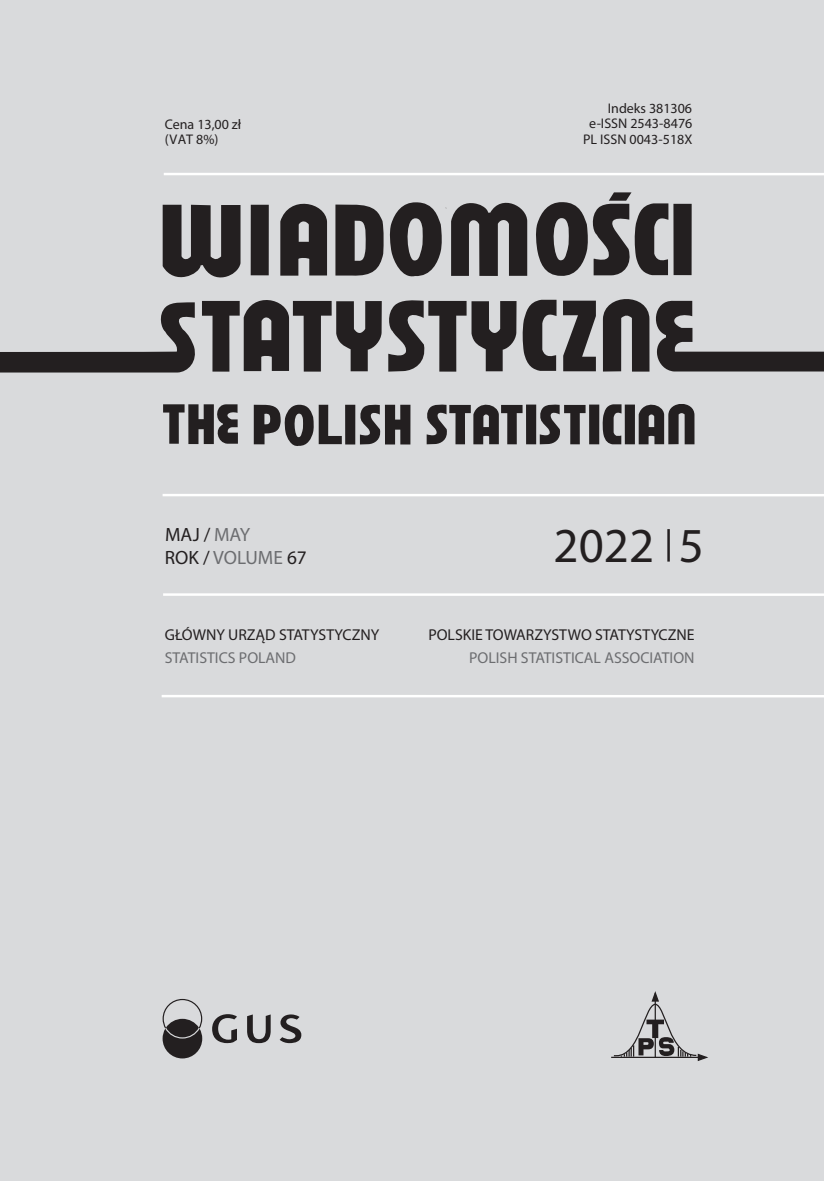
<style>
.page{position:relative;width:824px;height:1181px;background:#fff}
.page>*{position:absolute;margin:0;border:0;box-sizing:border-box;transform-origin:0 0}
.t1{font:49px "Myriad Pro";color:#231f20}
.t2{font:19.25px/23.6px "Myriad Pro";color:#231f20}
.t3{font:15.75px/22.8px "Myriad Pro";color:#231f20}
.t4{font:14px/15.8px "Myriad Pro";color:#231f20}
.s1{color:#6c6d70}
</style>
<div class="page">
<div style="left:0;top:0;width:823px;height:1181px;background:#d9dadc"></div>
<svg style="left:163px;top:404px;width:75px;height:40px"></svg>
<svg style="left:0;top:192px;width:823px;height:180px"></svg>
<div style="left:589px;top:404px;width:10px;height:40px;background:#231f20"></div>
<div style="left:624px;top:404px;width:11px;height:40px;background:#231f20"></div>
<div style="left:526px;top:404px;width:10px;height:40px;background:#231f20"></div>
<svg style="left:539px;top:404px;width:46px;height:40px"></svg>
<svg style="left:426px;top:404px;width:96px;height:40px"></svg>
<svg style="left:602px;top:404px;width:19px;height:40px"></svg>
<svg style="left:638px;top:404px;width:56px;height:40px"></svg>
<hr style="left:164px;top:173px;width:659px;height:2px;background:#fff">
<hr style="left:163px;top:593px;width:660px;height:3px;background:#fff">
<hr style="left:162px;top:494px;width:661px;height:2px;background:#fff">
<hr style="left:611px;top:1056px;width:92px;height:2px;background:#231f20">
<svg style="left:612px;top:991px;width:96px;height:70px"></svg>
<svg style="left:162px;top:999px;width:40px;height:59px"></svg>
<svg style="left:212px;top:1014px;width:89px;height:29px"></svg>
<div style="left:345px;top:405px;width:10px;height:39px;background:#231f20"></div>
<svg style="left:359px;top:404px;width:51px;height:40px"></svg>
<svg style="left:254px;top:404px;width:88px;height:42px"></svg>
<hr style="left:162px;top:695px;width:661px;height:2px;background:#fff">
<hr style="left:667px;top:529px;width:2px;height:32px;background:#231f20">
<p class="t4" style="left:165px;top:116px;width:78px">Cena 13,00 zł (VAT 8%)</p>
<p class="t2" style="left:165px;top:522px;width:143px">MAJ / <span class="s1">MAY<br></span>ROK / <span class="s1">VOLUME</span> 67</p>
<p class="t4" style="left:583px;top:100px;width:111px;text-align:right">Indeks 381306 e-ISSN 2543-8476<br>PL ISSN 0043-518X</p>
<p class="t1" style="left:553px;top:515px;width:152px">2022 5</p>
<p class="t3" style="left:165px;top:623px;width:216px">GŁÓWNY URZĄD STATYSTYCZNY<br><span class="s1">STATISTICS POLAND</span></p>
<p class="t3" style="left:428px;top:623px;width:268px;text-align:right">POLSKIE TOWARZYSTWO STATYSTYCZNE<br><span class="s1">POLISH STATISTICAL ASSOCIATION</span></p>
</div>
